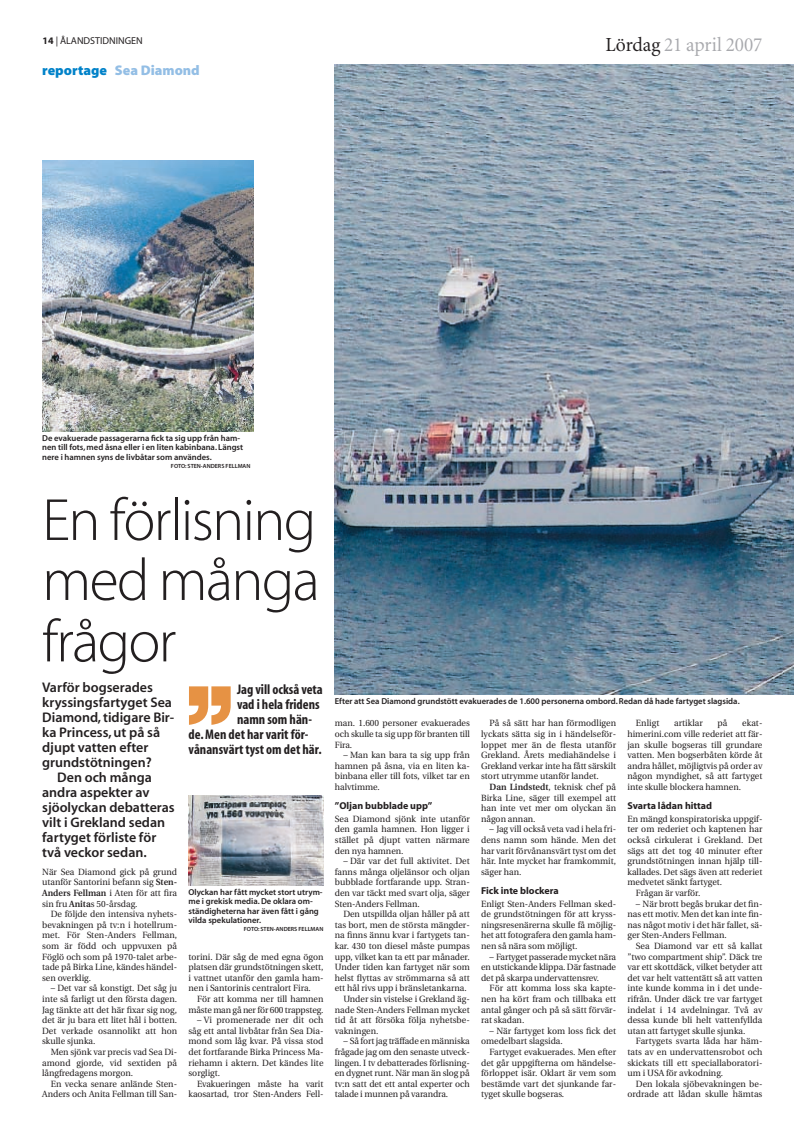
<style>
.page{position:relative;width:794px;height:1134px;background:#fff}
.page>*{position:absolute;margin:0;border:0;box-sizing:border-box;transform-origin:0 0}
.t1{font:60px/60.7px "Myriad MM 215 600";letter-spacing:-.03em;color:#231f20;text-align:justify}
.t2{font:20px "Minion MM 367 585 11";color:#a8a9ad}
.t3{font:14px "Myriad MM 565 600";color:#231f20}
.t4{font:14px "Myriad MM 700 300";color:#231f20}
.t5{font:14px "Myriad MM 830 600";color:#93bee5}
.t6{font:10px "Myriad MM 700 600";color:#231f20}
.t7{font:10px "Myriad MM 400 600";color:#231f20}
.t8{font:9px/10.6px "Utopia";color:#231f20;text-align:justify}
.t9{font:8.6px/9.6px "Myriad MM 565 600";color:#231f20}
.t10{font:6px "Myriad MM 565 600";color:#231f20}
.s1{font-family:"Myriad MM 700 600"}
.s2{color:#231f20}
.s3{color:#0082c9}
.s4{font-weight:600}
</style>
<div class="page">
<img style="left:335px;top:65px;width:459px;height:629px">
<img style="left:188px;top:795px;width:135px;height:90px">
<img style="left:42px;top:160px;width:211px;height:271px">
<svg style="left:189px;top:686px;width:42px;height:39px"></svg>
<p class="t7" style="left:43px;top:36px;width:102px"><span class="s1">14</span> | ÅLANDSTIDNINGEN</p>
<h2 class="t2" style="left:605px;top:36px;width:159px"><span class="s2">Lördag</span> 21 april 2007</h2>
<h3 class="t5" style="left:42px;top:65px;width:159px"><span class="s3">reportage</span> Sea Diamond</h3>
<p class="t9" style="left:42px;top:434px;width:202px">De evakuerade passagerarna fick ta sig upp från ham&shy;nen till fots, med åsna eller i en liten kabinbana. Längst nere i hamnen syns de livbåtar som användes.</p>
<p class="t10" style="left:171px;top:463px;width:81px">FOTO: STEN-ANDERS FELLMAN</p>
<h1 class="t1" style="left:42px;top:495px;width:279px">En förlisning med många frågor</h1>
<h3 class="t3" style="left:42px;top:681px;width:112px">Varför bogserades</h3>
<h3 class="t3" style="left:42px;top:696px;width:131px">kryssingsfartyget Sea</h3>
<h3 class="t3" style="left:42px;top:711px;width:134px">Diamond, tidigare Bir-</h3>
<h3 class="t3" style="left:42px;top:726px;width:119px">ka Princess, ut på så</h3>
<h3 class="t3" style="left:42px;top:741px;width:108px">djupt vatten efter</h3>
<h3 class="t3" style="left:42px;top:756px;width:111px">grundstötningen?</h3>
<h3 class="t3" style="left:57px;top:771px;width:96px">Den och många</h3>
<h3 class="t3" style="left:42px;top:786px;width:109px">andra aspekter av</h3>
<h3 class="t3" style="left:42px;top:801px;width:134px">sjöolyckan debatteras</h3>
<h3 class="t3" style="left:42px;top:816px;width:124px">vilt i Grekland sedan</h3>
<h3 class="t3" style="left:42px;top:831px;width:116px">fartyget förliste för</h3>
<h3 class="t3" style="left:42px;top:846px;width:106px">två veckor sedan.</h3>
<p class="t8" style="left:42px;top:867px;width:136px">När Sea Diamond gick på grund utanför Santorini befann sig <span class="s4">Sten-Anders Fellman</span> i Aten för att fira sin fru <span class="s4">Anita</span>s 50-årsdag.</p>
<p class="t8" style="left:42px;top:909px;width:136px;text-indent:9px">De följde den intensiva nyhets&shy;bevakningen på tv:n i hotellrum&shy;met. För Sten-Anders Fellman, som är född och uppvuxen på Föglö och som på 1970-talet arbe&shy;tade på Birka Line, kändes händel&shy;sen overklig.</p>
<p class="t8" style="left:42px;top:984px;width:136px;text-indent:9px">– Det var så konstigt. Det såg ju inte så farligt ut den första dagen.<br>Jag tänkte att det här fixar sig nog, det är ju bara ett litet hål i botten.<br>Det verkade osannolikt att hon skulle sjunka.</p>
<p class="t8" style="left:42px;top:1047px;width:136px;text-indent:9px">Men sjönk var precis vad Sea Di&shy;amond gjorde, vid sextiden på långfredagens morgon.</p>
<p class="t8" style="left:42px;top:1079px;width:136px;text-align:right">En vecka senare anlände Sten-<br>Anders och Anita Fellman till San-</p>
<h3 class="t4" style="left:237px;top:684px;width:87px">Jag vill också veta</h3>
<h3 class="t4" style="left:237px;top:699px;width:84px">vad i hela fridens</h3>
<h3 class="t4" style="left:237px;top:714px;width:76px">namn som hän-</h3>
<h3 class="t4" style="left:188px;top:729px;width:121px">de.Men det har varit för-</h3>
<h3 class="t4" style="left:188px;top:744px;width:135px">vånansvärt tyst om det här.</h3>
<p class="t9" style="left:188px;top:888px;width:136px">Olyckan har fått mycket stort utrym&shy;me i grekisk media. De oklara om&shy;ständigheterna har även fått i gång vilda spekulationer.</p>
<p class="t10" style="left:244px;top:927px;width:81px">FOTO: STEN-ANDERS FELLMAN</p>
<p class="t8" style="left:188px;top:952px;width:136px">torini. Där såg de med egna ögon platsen där grundstötningen skett, i vattnet utanför den gamla ham&shy;nen i Santorinis centralort Fira.</p>
<p class="t8" style="left:188px;top:994px;width:136px;text-align:right">För att komma ner till hamnen måste man gå ner för 600 trappsteg.</p>
<p class="t8" style="left:188px;top:1015px;width:136px;text-indent:9px">– Vi promenerade ner dit och såg ett antal livbåtar från Sea Dia&shy;mond som låg kvar. På vissa stod det fortfarande Birka Princess Ma&shy;riehamn i aktern. Det kändes lite sorgligt.</p>
<p class="t8" style="left:188px;top:1079px;width:136px;text-align:right">Evakueringen måste ha varit kaosartad, tror Sten-Anders Fell-</p>
<p class="t9" style="left:335px;top:697px;width:406px">Efter att Sea Diamond grundstött evakuerades de 1.600 personerna ombord. Redan då hade fartyget slagsida.</p>
<p class="t8" style="left:335px;top:719px;width:136px">man. 1.600 personer evakuerades och skulle ta sig upp för branten till Fira.</p>
<p class="t8" style="left:335px;top:750px;width:136px;text-indent:9px">– Man kan bara ta sig upp från hamnen på åsna, via en liten ka&shy;binbana eller till fots, vilket tar en halvtimme.</p>
<p class="t6" style="left:335px;top:802px;width:99px">”Oljan bubblade upp”</p>
<p class="t8" style="left:335px;top:814px;width:136px">Sea Diamond sjönk inte utanför den gamla hamnen. Hon ligger i stället på djupt vatten närmare den nya hamnen.</p>
<p class="t8" style="left:335px;top:856px;width:136px;text-indent:9px">– Där var det full aktivitet. Det fanns många oljelänsor och oljan bubblade fortfarande upp. Stran&shy;den var täckt med svart olja, säger Sten-Anders Fellman.</p>
<p class="t8" style="left:343px;top:909px;width:128px">Den utspillda oljan håller på att</p>
<p class="t8" style="left:335px;top:920px;width:136px">tas bort, men de största mängder-</p>
<p class="t8" style="left:335px;top:931px;width:136px">na finns ännu kvar i fartygets tan-</p>
<p class="t8" style="left:335px;top:941px;width:136px">kar. 430 ton diesel måste pumpas</p>
<p class="t8" style="left:335px;top:952px;width:136px">upp, vilket kan ta ett par månader.</p>
<p class="t8" style="left:335px;top:962px;width:136px">Under tiden kan fartyget när som</p>
<p class="t8" style="left:335px;top:973px;width:136px">helst flyttas av strömmarna så att</p>
<p class="t8" style="left:335px;top:984px;width:133px">ett hål rivs upp i bränsletankarna.</p>
<p class="t8" style="left:343px;top:994px;width:128px">Under sin vistelse i Grekland äg-</p>
<p class="t8" style="left:335px;top:1005px;width:136px">nade Sten-Anders Fellman mycket</p>
<p class="t8" style="left:335px;top:1015px;width:136px">tid åt att försöka följa nyhetsbe-</p>
<p class="t8" style="left:335px;top:1026px;width:45px">vakningen.</p>
<p class="t8" style="left:335px;top:1037px;width:136px;text-indent:9px">– Så fort jag träffade en människa frågade jag om den senaste utveck&shy;lingen. I tv debatterades förlisning&shy;en dygnet runt. När man än slog på tv:n satt det ett antal experter och talade i munnen på varandra.</p>
<p class="t8" style="left:481px;top:719px;width:136px;text-indent:9px">På så sätt har han förmodligen lyckats sätta sig in i händelseför&shy;loppet mer än de flesta utanför Grekland. Årets mediahändelse i Grekland verkar inte ha fått särskilt stort utrymme utanför landet.</p>
<p class="t8" style="left:481px;top:782px;width:136px;text-indent:9px"><span class="s4">Dan Lindstedt</span>, teknisk chef på Birka Line, säger till exempel att han inte vet mer om olyckan än någon annan.</p>
<p class="t8" style="left:481px;top:825px;width:136px;text-indent:9px">– Jag vill också veta vad i hela fri&shy;dens namn som hände. Men det har varit förvånansvärt tyst om det här. Inte mycket har framkommit, säger han.</p>
<p class="t6" style="left:481px;top:887px;width:79px">Fick inte blockera</p>
<p class="t8" style="left:481px;top:899px;width:136px">Enligt Sten-Anders Fellman sked&shy;de grundstötningen för att kryss&shy;ningsresenärerna skulle få möjlig&shy;het att fotografera den gamla ham&shy;nen så nära som möjligt.</p>
<p class="t8" style="left:481px;top:952px;width:136px;text-indent:9px">– Fartyget passerade mycket nära en utstickande klippa. Där fastnade det på skarpa undervattensrev.</p>
<p class="t8" style="left:481px;top:984px;width:136px;text-indent:9px">För att komma loss ska kapte&shy;nen ha kört fram och tillbaka ett antal gånger och på så sätt förvär&shy;rat skadan.</p>
<p class="t8" style="left:481px;top:1026px;width:136px;text-indent:9px">– När fartyget kom loss fick det omedelbart slagsida.</p>
<p class="t8" style="left:481px;top:1047px;width:136px;text-indent:9px">Fartyget evakuerades. Men efter det går uppgifterna om händelse&shy;förloppet isär. Oklart är vem som bestämde vart det sjunkande far&shy;tyget skulle bogseras.</p>
<p class="t8" style="left:636px;top:719px;width:25px">Enligt</p>
<p class="t8" style="left:674px;top:719px;width:30px">artiklar</p>
<p class="t8" style="left:717px;top:719px;width:11px">på</p>
<p class="t8" style="left:627px;top:719px;width:136px;text-indent:115px">ekat&shy;himerini.com ville rederiet att fär&shy;jan skulle bogseras till grundare vatten. Men bogserbåten körde åt andra hållet, möjligtvis på order av någon myndighet, så att fartyget inte skulle blockera hamnen.</p>
<p class="t6" style="left:627px;top:802px;width:86px">Svarta lådan hittad</p>
<p class="t8" style="left:627px;top:814px;width:136px">En mängd konspiratoriska uppgif-</p>
<p class="t8" style="left:627px;top:825px;width:136px">ter om rederiet och kaptenen har</p>
<p class="t8" style="left:627px;top:835px;width:136px">också cirkulerat i Grekland. Det</p>
<p class="t8" style="left:627px;top:846px;width:136px">sägs att det tog 40 minuter efter</p>
<p class="t8" style="left:627px;top:856px;width:136px">grundstötningen innan hjälp till-</p>
<p class="t8" style="left:627px;top:867px;width:136px">kallades. Det sägs även att rederiet</p>
<p class="t8" style="left:627px;top:878px;width:96px">medvetet sänkt fartyget.</p>
<p class="t8" style="left:636px;top:888px;width:66px">Frågan är varför.</p>
<p class="t8" style="left:627px;top:899px;width:136px;text-indent:9px">– När brott begås brukar det fin&shy;nas ett motiv. Men det kan inte fin&shy;nas något motiv i det här fallet, sä&shy;ger Sten-Anders Fellman.</p>
<p class="t8" style="left:627px;top:941px;width:136px;text-indent:9px">Sea Diamond var ett så kallat ”two compartment ship”. Däck tre var ett skottdäck, vilket betyder att det var helt vattentätt så att vatten inte kunde komma in i det unde&shy;rifrån. Under däck tre var fartyget indelat i 14 avdelningar. Två av dessa kunde bli helt vattenfyllda utan att fartyget skulle sjunka.</p>
<p class="t8" style="left:627px;top:1037px;width:136px;text-indent:9px">Fartygets svarta låda har häm&shy;tats av en undervattensrobot och skickats till ett speciallaboratori&shy;um i USA för avkodning.</p>
<p class="t8" style="left:627px;top:1079px;width:136px;text-align:right">Den lokala sjöbevakningen be&shy;ordrade att lådan skulle hämtas</p>
</div>
